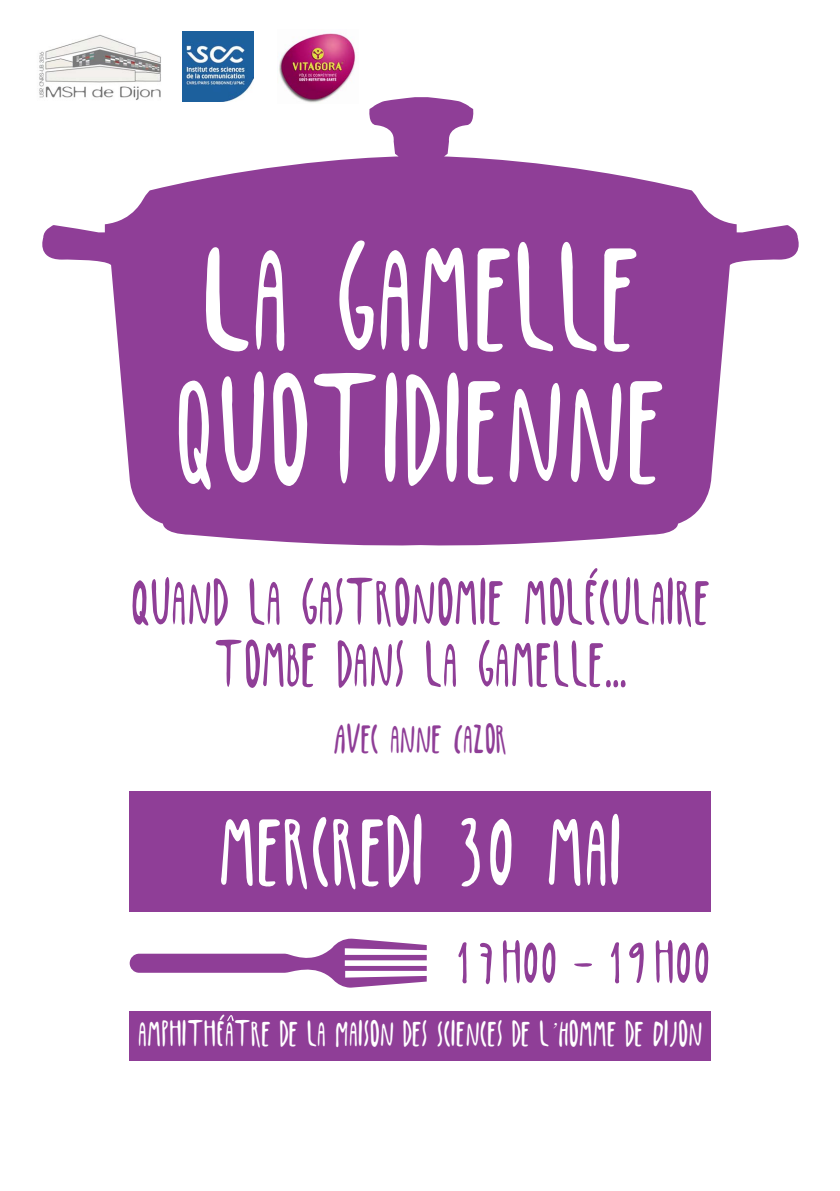
<style>
.page{position:relative;width:840px;height:1191px;background:#fff}
.page>*{position:absolute;margin:0;border:0;box-sizing:border-box;transform-origin:0 0}
.t1{font:700 154.8px "Penis";color:#fff}
.t2{font:700 100.4px "Penis";color:#fff}
.t3{font:700 66px/62px "Penis";color:#8f3e97;text-align:center}
.t4{font:700 60.8px "Penis";letter-spacing:-.075em;color:#8f3e97}
.t5{font:700 42px "Penis";letter-spacing:-.01em;color:#8f3e97}
.t6{font:700 36.8px "Penis";color:#fff}
.s1{font-family:"Savoye Let Plain";font-weight:400}
</style>
<div class="page">
<img style="left:39px;top:35px;width:122px;height:63px">
<img style="left:183px;top:31px;width:70px;height:66px">
<img style="left:279px;top:31px;width:77px;height:66px">
<svg style="left:105px;top:97px;width:631px;height:128px"></svg>
<svg style="left:42px;top:225px;width:757px;height:321px;fill:#8f3e97"></svg>
<div style="left:130px;top:791px;width:580px;height:120px;background:#8f3e97"></div>
<svg style="left:130px;top:938px;width:296px;height:49px"></svg>
<div style="left:130px;top:1011px;width:580px;height:49px;background:#8f3e97"></div>
<svg style="left:227px;top:1015px;width:7px;height:6px"></svg>
<p class="t1" style="left:200px;top:218px;width:441px">LA GAMELLE</p>
<p class="t1" style="left:175px;top:350px;width:492px">QUOTIDIENNE</p>
<p class="t3" style="left:130px;top:570px;width:581px">QUAND LA GASTRONOMIE MOLÉCULAIRE<br>TOMBE DANS LA GAMELLE...</p>
<p class="t5" style="left:333px;top:716px;width:175px">AVEC ANNE CAZOR</p>
<p class="t2" style="left:218px;top:799px;width:406px">MERCREDI30 MAI</p>
<p class="t4" style="left:456px;top:931px;width:256px">17H00-19H00</p>
<p class="t6" style="left:138px;top:1015px;width:565px">AMPHITHÉATRE DE LA MAISON DES SCIENCES DE L<span class="s1">’</span>HOMME DE DIJON</p>
</div>
